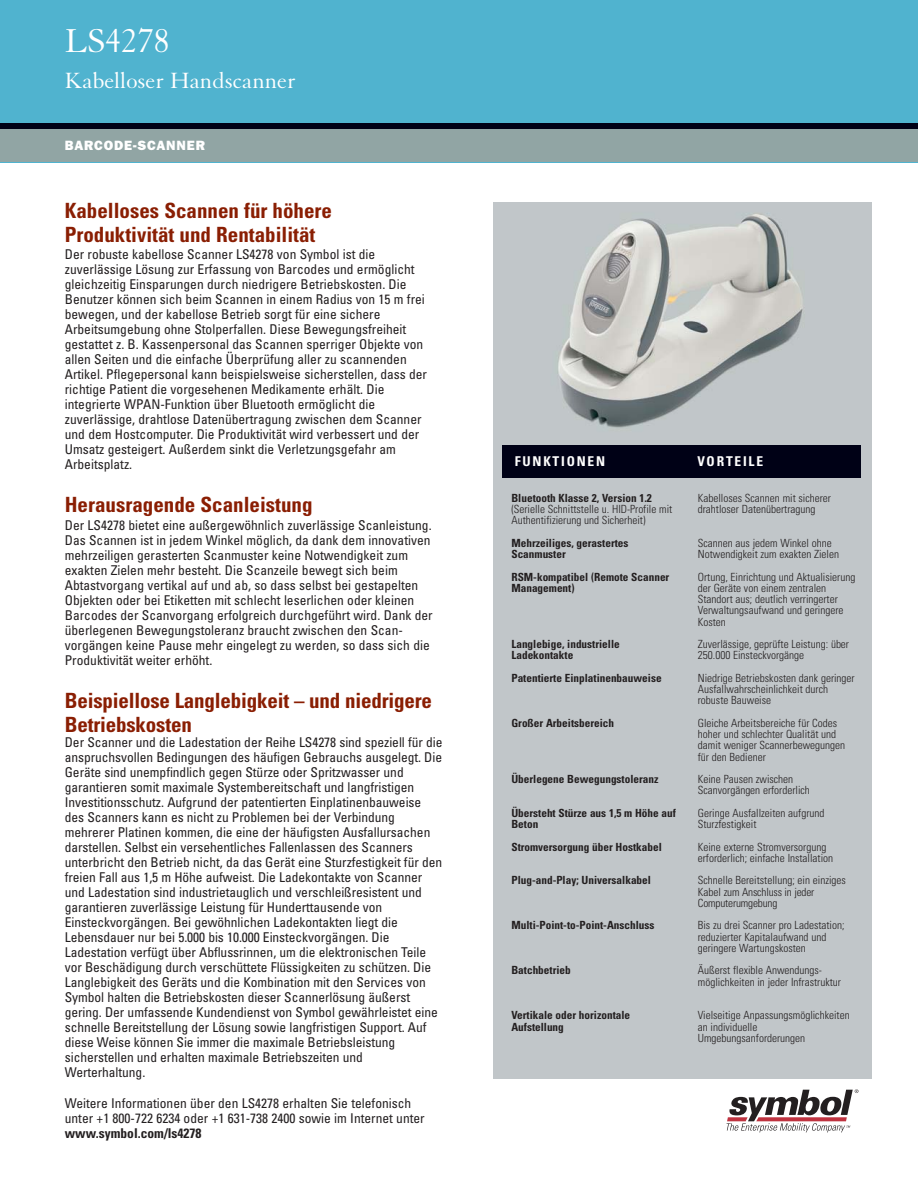
<style>
.page{position:relative;width:918px;height:1188px;background:#fff}
.page>*{position:absolute;margin:0;border:0;box-sizing:border-box;transform-origin:0 0}
.t1{font:36px "Granjon LT Std";color:#fff}
.t2{font:24px "Granjon LT Std";color:#fff}
.t3{font:700 condensed 21px/24px "Univers";color:#8a1e03}
.t4{font:condensed 13.5px/15px "Univers";color:#231f20}
.t5{font:700 condensed 13.5px "Univers";color:#231f20}
.t6{font:700 condensed 13.5px "Univers";letter-spacing:.135em;color:#fff}
.t7{font:13.5px "ITC Franklin Gothic Std Hvy";letter-spacing:.06em;color:#fff}
.t8{font:300 condensed 11.25px/11.2px "Univers";color:#231f20}
.t9{font:700 condensed 11.25px/11.2px "Univers";color:#231f20}
</style>
<div class="page">
<img style="left:493px;top:202px;width:378px;height:876px">
<div style="left:0;top:0;width:918px;height:162px;background:#50b3cf"></div>
<div style="left:502px;top:445px;width:359px;height:32px;background:#000116"></div>
<div style="left:0;top:126px;width:918px;height:36px;background:#91a5a4"></div>
<div style="left:0;top:123px;width:918px;height:5px;background:#000116"></div>
<svg style="left:727px;top:1089px;width:131px;height:43px"></svg>
<h1 class="t1" style="left:65px;top:26px;width:106px">LS4278</h1>
<h2 class="t2" style="left:65px;top:71px;width:233px">Kabelloser Handscanner</h2>
<p class="t7" style="left:65px;top:140px;width:142px">BARCODE-SCANNER</p>
<h3 class="t3" style="left:65px;top:200px;width:269px">Kabelloses Scannen für höhere<br>Produktivität und Rentabilität</h3>
<p class="t4" style="left:65px;top:248px;width:364px">Der robuste kabellose Scanner LS4278 von Symbol ist die zuverlässige Lösung zur Erfassung von Barcodes und ermöglicht gleichzeitig Einsparungen durch niedrigere Betriebskosten. Die Benutzer können sich beim Scannen in einem Radius von 15 m frei bewegen, und der kabellose Betrieb sorgt für eine sichere Arbeitsumgebung ohne Stolperfallen. Diese Bewegungsfreiheit gestattet z. B. Kassenpersonal das Scannen sperriger Objekte von allen Seiten und die einfache Überprüfung aller zu scannenden Artikel. Pflegepersonal kann beispielsweise sicherstellen, dass der richtige Patient die vorgesehenen Medikamente erhält. Die integrierte WPAN-Funktion über Bluetooth ermöglicht die zuverlässige, drahtlose Datenübertragung zwischen dem Scanner und dem Hostcomputer. Die Produktivität wird verbessert und der Umsatz gesteigert. Außerdem sinkt die Verletzungsgefahr am Arbeitsplatz.</p>
<h3 class="t3" style="left:65px;top:495px;width:249px">Herausragende Scanleistung</h3>
<p class="t4" style="left:65px;top:519px;width:369px">Der LS4278 bietet eine außergewöhnlich zuverlässige Scanleistung.<br>Das Scannen ist in jedem Winkel möglich, da dank dem innovativen mehrzeiligen gerasterten Scanmuster keine Notwendigkeit zum exakten Zielen mehr besteht. Die Scanzeile bewegt sich beim Abtastvorgang vertikal auf und ab, so dass selbst bei gestapelten Objekten oder bei Etiketten mit schlecht leserlichen oder kleinen Barcodes der Scanvorgang erfolgreich durchgeführt wird. Dank der überlegenen Bewegungstoleranz braucht zwischen den Scan&shy;vorgängen keine Pause mehr eingelegt zu werden, so dass sich die Produktivität weiter erhöht.</p>
<h3 class="t3" style="left:65px;top:690px;width:369px">Beispiellose Langlebigkeit – und niedrigere<br>Betriebskosten</h3>
<p class="t4" style="left:65px;top:735px;width:379px">Der Scanner und die Ladestation der Reihe LS4278 sind speziell für die anspruchsvollen Bedingungen des häufigen Gebrauchs ausgelegt. Die Geräte sind unempfindlich gegen Stürze oder Spritzwasser und garantieren somit maximale Systembereitschaft und langfristigen Investitionsschutz. Aufgrund der patentierten Einplatinenbauweise des Scanners kann es nicht zu Problemen bei der Verbindung mehrerer Platinen kommen, die eine der häufigsten Ausfallursachen darstellen. Selbst ein versehentliches Fallenlassen des Scanners unterbricht den Betrieb nicht, da das Gerät eine Sturzfestigkeit für den freien Fall aus 1,5 m Höhe aufweist. Die Ladekontakte von Scanner und Ladestation sind industrietauglich und verschleißresistent und garantieren zuverlässige Leistung für Hunderttausende von Einsteckvorgängen. Bei gewöhnlichen Ladekontakten liegt die Lebensdauer nur bei 5.000 bis 10.000 Einsteckvorgängen. Die Ladestation verfügt über Abflussrinnen, um die elektronischen Teile vor Beschädigung durch verschüttete Flüssigkeiten zu schützen. Die Langlebigkeit des Geräts und die Kombination mit den Services von Symbol halten die Betriebskosten dieser Scannerlösung äußerst gering. Der umfassende Kundendienst von Symbol gewährleistet eine schnelle Bereitstellung der Lösung sowie langfristigen Support. Auf diese Weise können Sie immer die maximale Betriebsleistung sicherstellen und erhalten maximale Betriebszeiten und Werterhaltung.</p>
<p class="t4" style="left:65px;top:1097px;width:362px">Weitere Informationen über den LS4278 erhalten Sie telefonisch unter +1 800-722 6234 oder +1 631-738 2400 sowie im Internet unter</p>
<p class="t5" style="left:65px;top:1128px;width:138px">www.symbol.com/ls4278</p>
<p class="t6" style="left:515px;top:456px;width:92px">FUNKTIONEN</p>
<p class="t6" style="left:697px;top:456px;width:67px">VORTEILE</p>
<p class="t8" style="left:698px;top:493px;width:135px">Kabelloses Scannen mit sicherer drahtloser Datenübertragung</p>
<p class="t8" style="left:698px;top:538px;width:143px">Scannen aus jedem Winkel ohne<br>Notwendigkeit zum exakten Zielen</p>
<p class="t8" style="left:698px;top:572px;width:159px">Ortung, Einrichtung und Aktualisierung der Geräte von einem zentralen<br>Standort aus; deutlich verringerter<br>Verwaltungsaufwand und geringere<br>Kosten</p>
<p class="t8" style="left:698px;top:640px;width:153px">Zuverlässige, geprüfte Leistung: über<br>250.000 Einsteckvorgänge</p>
<p class="t8" style="left:698px;top:673px;width:158px">Niedrige Betriebskosten dank geringer<br>Ausfallwahrscheinlichkeit durch robuste Bauweise</p>
<p class="t8" style="left:698px;top:718px;width:149px">Gleiche Arbeitsbereiche für Codes hoher und schlechter Qualität und damit weniger Scannerbewegungen für den Bediener</p>
<p class="t8" style="left:698px;top:775px;width:114px">Keine Pausen zwischen<br>Scanvorgängen erforderlich</p>
<p class="t8" style="left:698px;top:808px;width:128px">Geringe Ausfallzeiten aufgrund<br>Sturzfestigkeit</p>
<p class="t8" style="left:698px;top:842px;width:137px">Keine externe Stromversorgung erforderlich; einfache Installation</p>
<p class="t8" style="left:698px;top:876px;width:150px">Schnelle Bereitstellung; ein einziges<br>Kabel zum Anschluss in jeder<br>Computerumgebung</p>
<p class="t8" style="left:698px;top:921px;width:148px">Bis zu drei Scanner pro Ladestation; reduzierter Kapitalaufwand und geringere Wartungskosten</p>
<p class="t8" style="left:698px;top:966px;width:145px">Äußerst flexible Anwendungs&shy;möglichkeiten in jeder Infrastruktur</p>
<p class="t8" style="left:698px;top:1011px;width:153px">Vielseitige Anpassungsmöglichkeiten an individuelle<br>Umgebungsanforderungen</p>
<p class="t9" style="left:511px;top:493px;width:142px">Bluetooth Klasse 2, Version 1.2</p>
<p class="t8" style="left:511px;top:505px;width:162px">(Serielle Schnittstelle u. HID-Profile mit<br>Authentifizierung und Sicherheit)</p>
<p class="t9" style="left:511px;top:538px;width:119px">Mehrzeiliges, gerastertes<br>Scanmuster</p>
<p class="t9" style="left:511px;top:572px;width:159px">RSM-kompatibel (Remote Scanner<br>Management)</p>
<p class="t9" style="left:511px;top:640px;width:110px">Langlebige, industrielle<br>Ladekontakte</p>
<p class="t9" style="left:511px;top:673px;width:152px">Patentierte Einplatinenbauweise</p>
<p class="t9" style="left:511px;top:718px;width:104px">Großer Arbeitsbereich</p>
<p class="t9" style="left:511px;top:775px;width:149px">Überlegene Bewegungstoleranz</p>
<p class="t9" style="left:511px;top:808px;width:166px">Übersteht Stürze aus 1,5 m Höhe auf<br>Beton</p>
<p class="t9" style="left:511px;top:842px;width:152px">Stromversorgung über Hostkabel</p>
<p class="t9" style="left:511px;top:876px;width:141px">Plug-and-Play; Universalkabel</p>
<p class="t9" style="left:511px;top:921px;width:145px">Multi-Point-to-Point-Anschluss</p>
<p class="t9" style="left:511px;top:966px;width:61px">Batchbetrieb</p>
<p class="t9" style="left:511px;top:1011px;width:120px">Vertikale oder horizontale<br>Aufstellung</p>
</div>
